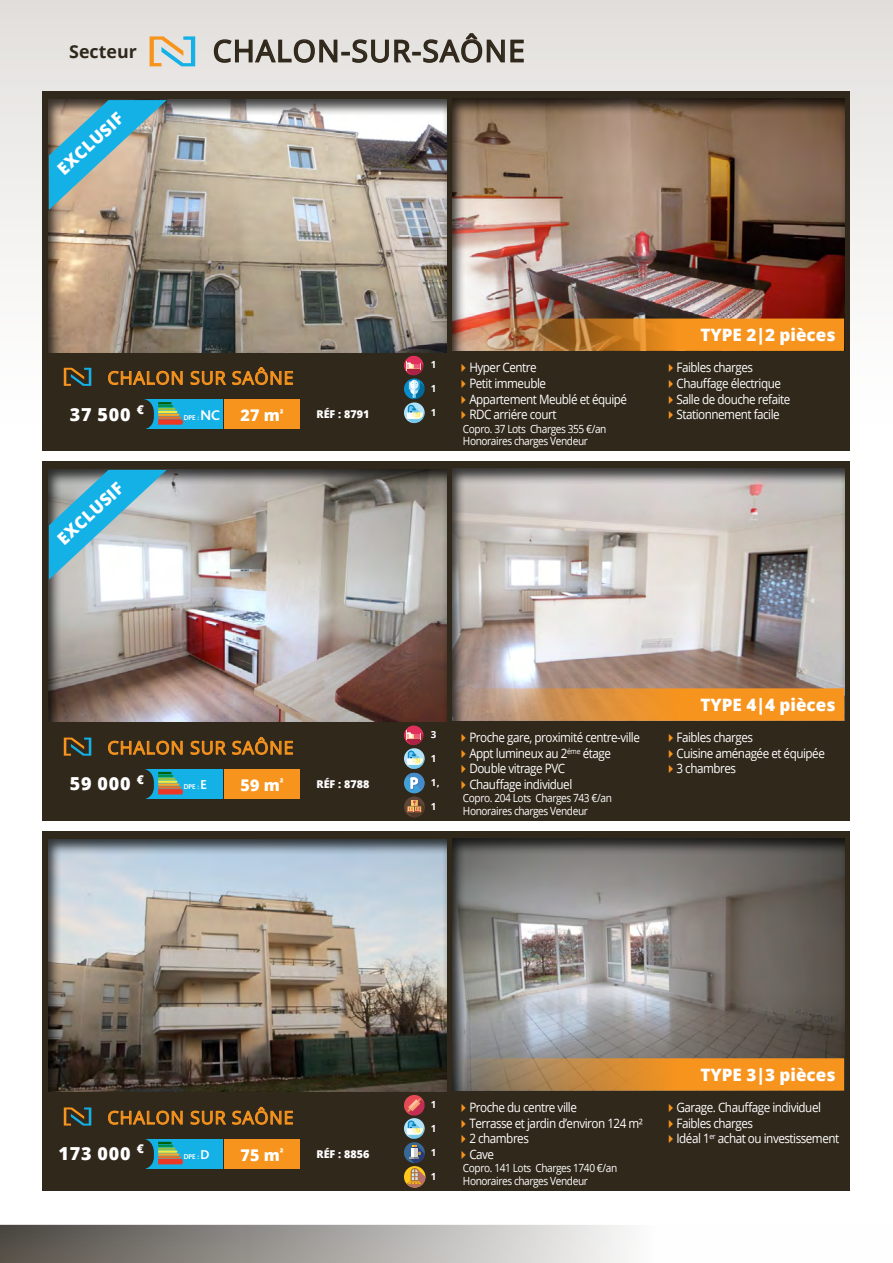
<style>
.page{position:relative;width:893px;height:1263px;background:#fff}
.page>*{position:absolute;margin:0;border:0;box-sizing:border-box;transform-origin:0 0}
.t1{font:29.85px "Open Sans";letter-spacing:.04em;color:#31281c}
.t2{font:18px "Open Sans";letter-spacing:.04em;color:#f7941e}
.t3{font:800 18px "Open Sans";letter-spacing:.04em;color:#fff}
.t4{font:700 17.85px "Open Sans";color:#31281c}
.t5{font:800 17.1px "Open Sans";color:#fff}
.t6{font:800 16.95px "Open Sans";color:#fff}
.t7{font:800 16.2px "Open Sans";color:#fff}
.t8{font:12.9px/15.6px "Open Sans";letter-spacing:-.04em;color:#fff;scale:.9 1}
.t9{font:800 12.15px "Open Sans";color:#fff}
.t10{font:11.25px/12.6px "Open Sans";letter-spacing:-.04em;color:#fff;scale:.9 1}
.t11{font:800 10.8px "Open Sans";color:#fff}
.t12{font:700 9.75px "Open Sans";color:#fff}
.t13{font:700 7.35px "Bliss";color:#fff}
.s1{font-size:14.7px}
.s2{font-size:13.5px}
</style>
<div class="page">
<div style="left:0;top:0;width:893px;height:691px;background:linear-gradient(to bottom,#e6e3e0,#fff)"></div>
<div style="left:0;top:1223px;width:893px;height:40px;background:#000;opacity:.65"></div>
<svg style="left:213px;top:32px;width:311px;height:32px"></svg>
<svg style="left:150px;top:36px;width:45px;height:30px"></svg>
<div style="left:43px;top:92px;width:807px;height:359px;background:#31281c"></div>
<div style="left:48px;top:99px;width:399px;height:254px;background:#000;opacity:.75"></div>
<div style="left:452px;top:98px;width:393px;height:253px;background:#000;opacity:.75"></div>
<img style="left:439px;top:319px;width:405px;height:32px">
<div style="left:224px;top:399px;width:76px;height:30px;background:#f7941e"></div>
<div style="left:142px;top:399px;width:80px;height:30px;background:#14b1e7"></div>
<svg style="left:142px;top:399px;width:41px;height:30px"></svg>
<svg style="left:404px;top:356px;width:21px;height:67px"></svg>
<svg style="left:64px;top:368px;width:27px;height:18px"></svg>
<svg style="left:108px;top:370px;width:75px;height:15px"></svg>
<svg style="left:190px;top:367px;width:103px;height:18px"></svg>
<svg style="left:49px;top:100px;width:118px;height:110px"></svg>
<div style="left:43px;top:461px;width:807px;height:360px;background:#31281c"></div>
<div style="left:48px;top:469px;width:399px;height:254px;background:#000;opacity:.75"></div>
<div style="left:452px;top:468px;width:393px;height:253px;background:#000;opacity:.75"></div>
<svg style="left:439px;top:688px;width:405px;height:33px"></svg>
<div style="left:224px;top:769px;width:76px;height:30px;background:#f7941e"></div>
<div style="left:142px;top:769px;width:80px;height:30px;background:#14b1e7"></div>
<svg style="left:142px;top:769px;width:41px;height:30px"></svg>
<div style="left:404px;top:773px;width:20px;height:20px;background:#42a0d9;border-radius:50%"></div>
<svg style="left:404px;top:726px;width:21px;height:64px"></svg>
<svg style="left:404px;top:796px;width:21px;height:21px"></svg>
<svg style="left:408px;top:800px;width:17px;height:17px"></svg>
<svg style="left:64px;top:738px;width:27px;height:18px"></svg>
<svg style="left:108px;top:740px;width:75px;height:15px"></svg>
<svg style="left:190px;top:736px;width:103px;height:19px"></svg>
<svg style="left:49px;top:470px;width:118px;height:110px"></svg>
<div style="left:43px;top:831px;width:807px;height:359px;background:#31281c"></div>
<div style="left:48px;top:839px;width:399px;height:253px;background:#000;opacity:.75"></div>
<div style="left:452px;top:838px;width:393px;height:253px;background:#000;opacity:.75"></div>
<svg style="left:439px;top:1058px;width:405px;height:32px"></svg>
<div style="left:224px;top:1139px;width:76px;height:30px;background:#f7941e"></div>
<div style="left:142px;top:1139px;width:80px;height:30px;background:#14b1e7"></div>
<svg style="left:142px;top:1139px;width:41px;height:30px"></svg>
<svg style="left:404px;top:1095px;width:21px;height:44px"></svg>
<svg style="left:404px;top:1142px;width:21px;height:21px"></svg>
<div style="left:404px;top:1166px;width:21px;height:21px;background:#ffc91b;border-radius:50%"></div>
<svg style="left:407px;top:1146px;width:18px;height:41px"></svg>
<svg style="left:64px;top:1107px;width:27px;height:18px"></svg>
<svg style="left:108px;top:1110px;width:75px;height:15px"></svg>
<svg style="left:190px;top:1106px;width:103px;height:19px"></svg>
<h3 class="t4" style="left:69px;top:38px;width:69px">Secteur</h3>
<h1 class="t1" style="left:213px;top:30px;width:314px">CHALON-SUR-SAÔNE</h1>
<h3 class="t6" style="left:51px;top:162px;width:84px;rotate:-43deg">EXCLUSIF</h3>
<h2 class="t2" style="left:107px;top:365px;width:188px">CHALON SUR SAÔNE</h2>
<p class="t9" style="left:137px;top:400px;width:9px">€</p>
<h2 class="t3" style="left:70px;top:400px;width:62px">37 500</h2>
<p class="t13" style="left:184px;top:414px;width:38px">DPE : <span class="s1">NC</span></p>
<p class="t7" style="left:241px;top:403px;width:45px">27 m<sup>²</sup></p>
<p class="t11" style="left:316px;top:406px;width:54px">RÉF : 8791</p>
<h3 class="t6" style="left:51px;top:532px;width:84px;rotate:-43deg">EXCLUSIF</h3>
<h2 class="t2" style="left:107px;top:735px;width:188px">CHALON SUR SAÔNE</h2>
<p class="t9" style="left:137px;top:770px;width:9px">€</p>
<h2 class="t3" style="left:70px;top:770px;width:62px">59 000</h2>
<p class="t13" style="left:184px;top:783px;width:25px">DPE : <span class="s2">E</span></p>
<p class="t7" style="left:241px;top:773px;width:45px">59 m<sup>²</sup></p>
<p class="t11" style="left:316px;top:776px;width:54px">RÉF : 8788</p>
<p class="t12" style="left:431px;top:358px;width:7px">1</p>
<p class="t12" style="left:431px;top:382px;width:7px">1</p>
<p class="t12" style="left:431px;top:406px;width:7px">1</p>
<h3 class="t5" style="left:700px;top:322px;width:137px">TYPE 2|2 pièces</h3>
<p class="t8" style="left:469px;top:360px;width:177px">Hyper Centre<br>Petit immeuble<br>Appartement Meublé et équipé<br>RDC arriére court</p>
<p class="t8" style="left:676px;top:360px;width:128px">Faibles charges<br>Chauffage électrique<br>Salle de douche refaite<br>Stationnement facile</p>
<p class="t10" style="left:463px;top:422px;width:161px">Copro. 37 Lots Charges 355 €/an<br>Honoraires charges Vendeur</p>
<p class="t12" style="left:431px;top:728px;width:7px">3</p>
<p class="t12" style="left:431px;top:752px;width:7px">1</p>
<p class="t12" style="left:431px;top:776px;width:10px">1,</p>
<p class="t12" style="left:431px;top:800px;width:7px">1</p>
<h3 class="t5" style="left:700px;top:691px;width:137px">TYPE 4|4 pièces</h3>
<p class="t8" style="left:469px;top:729px;width:191px">Proche gare, proximité centre-ville<br>Appt lumineux au 2<sup>éme</sup> étage<br>Double vitrage PVC<br>Chauffage individuel</p>
<p class="t8" style="left:676px;top:729px;width:166px">Faibles charges<br>Cuisine aménagée et équipée<br>3 chambres</p>
<p class="t10" style="left:463px;top:792px;width:167px">Copro. 204 Lots Charges 743 €/an<br>Honoraires charges Vendeur</p>
<h2 class="t2" style="left:107px;top:1105px;width:188px">CHALON SUR SAÔNE</h2>
<p class="t9" style="left:137px;top:1140px;width:9px">€</p>
<h2 class="t3" style="left:59px;top:1140px;width:74px">173 000</h2>
<p class="t13" style="left:184px;top:1153px;width:27px">DPE : <span class="s2">D</span></p>
<p class="t7" style="left:241px;top:1142px;width:45px">75 m<sup>²</sup></p>
<p class="t11" style="left:316px;top:1146px;width:54px">RÉF : 8856</p>
<p class="t12" style="left:431px;top:1097px;width:7px">1</p>
<p class="t12" style="left:431px;top:1121px;width:7px">1</p>
<p class="t12" style="left:431px;top:1145px;width:7px">1</p>
<p class="t12" style="left:431px;top:1169px;width:7px">1</p>
<h3 class="t5" style="left:700px;top:1061px;width:137px">TYPE 3|3 pièces</h3>
<p class="t8" style="left:469px;top:1099px;width:194px">Proche du centre ville<br>Terrasse et jardin d’environ 124 m²<br>2 chambres<br>Cave</p>
<p class="t8" style="left:676px;top:1099px;width:182px">Garage. Chauffage individuel<br>Faibles charges<br>Idéal 1<sup>er</sup> achat ou investissement</p>
<p class="t10" style="left:463px;top:1161px;width:173px">Copro. 141 Lots Charges 1740 €/an<br>Honoraires charges Vendeur</p>
</div>
